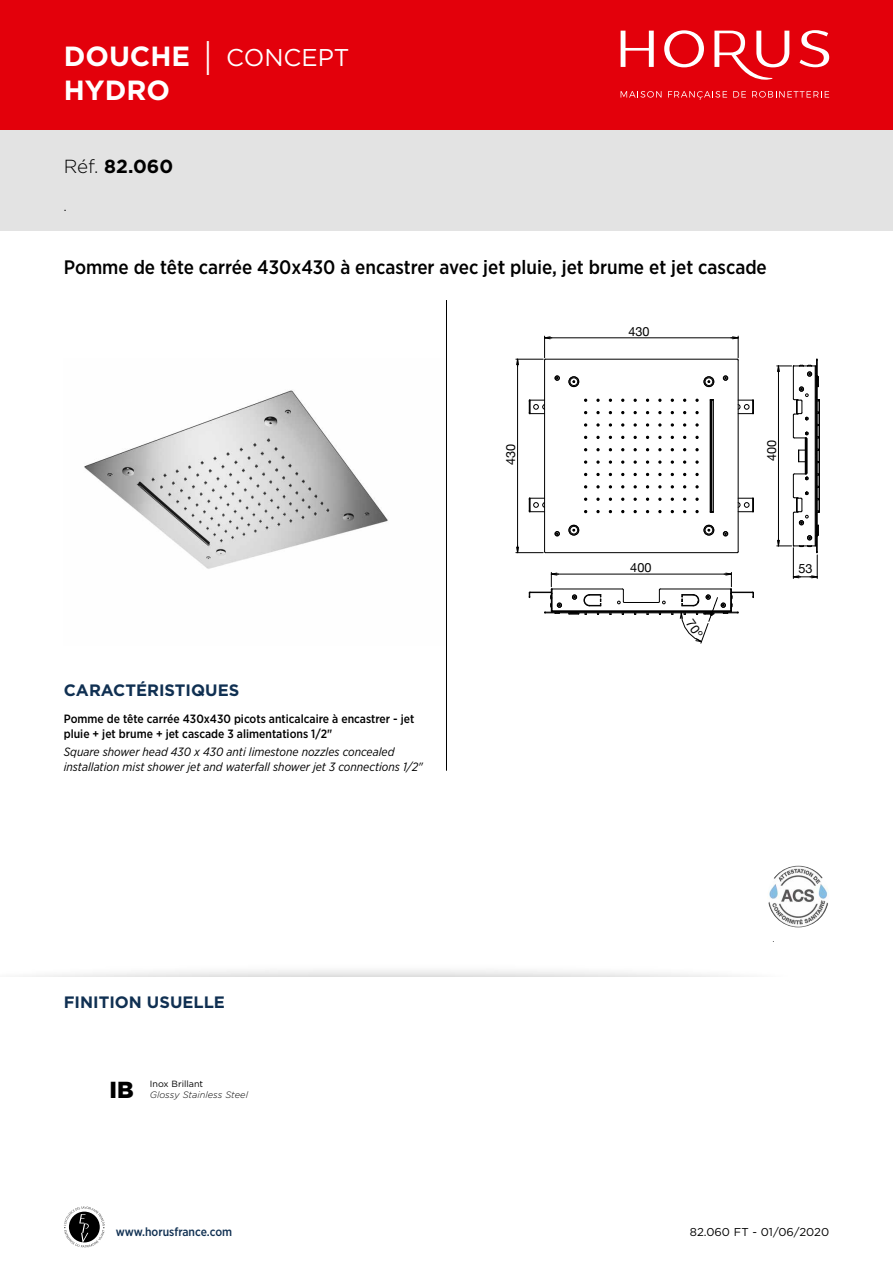
<style>
.page{position:relative;width:893px;height:1263px;background:#fff}
.page>*{position:absolute;margin:0;border:0;box-sizing:border-box;transform-origin:0 0}
.t1{font:700 27.75px "Gotham";color:#fff}
.t2{font:24.3px "Gotham";color:#fff}
.t3{font:900 23.25px "Gotham";color:#000}
.t4{font:500 19.5px "Gotham Narrow";color:#000}
.t5{font:700 18.9px "Gotham";color:#000}
.t6{font:700 16.5px "Gotham";color:#103052}
.t7{font:12.75px "Helvetica Neue";color:#000}
.t8{font:italic 12px/14.4px "Gotham Narrow";color:#000}
.t9{font:500 12px/14.4px "Gotham Narrow";color:#000}
.t10{font:500 12px "Gotham Narrow";color:#103052}
.t11{font:11.4px "Gotham";color:#000}
.t12{font:italic 300 9.3px "Gotham";color:#000}
.t13{font:9px "Gotham";color:#000}
.t14{font:9px "Gotham";color:#000;scale:.8 1}
.s1{font-weight:700;font-size:27.75px}
.s2{font-size:48.45px}
.s3{font-weight:300}
</style>
<div class="page">
<img style="left:84px;top:390px;width:304px;height:179px">
<div style="left:704px;top:376px;width:10px;height:11px;border:1px solid #000;border-radius:50%"></div>
<div style="left:704px;top:377px;width:10px;height:10px;border:1px solid #000;border-radius:50%"></div>
<div style="left:569px;top:376px;width:10px;height:11px;border:1px solid #000;border-radius:50%"></div>
<div style="left:569px;top:377px;width:10px;height:10px;border:1px solid #000;border-radius:50%"></div>
<div style="left:569px;top:525px;width:10px;height:10px;border:1px solid #000;border-radius:50%"></div>
<div style="left:704px;top:525px;width:10px;height:10px;border:1px solid #000;border-radius:50%"></div>
<hr style="left:712px;top:400px;width:1px;height:111px;background:#000">
<hr style="left:711px;top:401px;width:1px;height:110px;background:#000">
<svg style="left:555px;top:531px;width:5px;height:5px"></svg>
<svg style="left:555px;top:376px;width:5px;height:4px"></svg>
<svg style="left:723px;top:376px;width:5px;height:4px"></svg>
<svg style="left:723px;top:531px;width:5px;height:5px"></svg>
<svg style="left:529px;top:498px;width:15px;height:14px"></svg>
<svg style="left:529px;top:400px;width:15px;height:14px"></svg>
<svg style="left:739px;top:400px;width:15px;height:14px"></svg>
<svg style="left:739px;top:498px;width:15px;height:14px"></svg>
<hr style="left:738px;top:360px;width:1px;height:192px;background:#000">
<hr style="left:545px;top:552px;width:192px;height:1px;background:#000">
<hr style="left:544px;top:360px;width:1px;height:192px;background:#000">
<hr style="left:710px;top:400px;width:1px;height:112px;background:#000">
<hr style="left:713px;top:400px;width:1px;height:112px;background:#000">
<hr style="left:545px;top:359px;width:192px;height:1px;background:#000">
<div style="left:705px;top:526px;width:8px;height:8px;border:1px solid #000;border-radius:50%"></div>
<div style="left:570px;top:526px;width:8px;height:8px;border:1px solid #000;border-radius:50%"></div>
<div style="left:570px;top:378px;width:8px;height:8px;border:1px solid #000;border-radius:50%"></div>
<div style="left:705px;top:378px;width:8px;height:8px;border:1px solid #000;border-radius:50%"></div>
<hr style="left:517px;top:359px;width:1px;height:194px;background:#000">
<svg style="left:516px;top:545px;width:30px;height:9px"></svg>
<hr style="left:545px;top:338px;width:193px;height:1px;background:#000">
<svg style="left:516px;top:336px;width:36px;height:30px"></svg>
<svg style="left:731px;top:336px;width:8px;height:24px"></svg>
<hr style="left:552px;top:589px;width:70px;height:1px;background:#000">
<hr style="left:624px;top:602px;width:34px;height:1px;background:#000">
<hr style="left:660px;top:589px;width:70px;height:1px;background:#000">
<hr style="left:552px;top:610px;width:179px;height:1px;background:#000">
<svg style="left:617px;top:589px;width:7px;height:15px"></svg>
<svg style="left:658px;top:589px;width:7px;height:15px"></svg>
<hr style="left:552px;top:611px;width:179px;height:1px;background:#000">
<hr style="left:545px;top:612px;width:192px;height:1px;background:#000">
<hr style="left:545px;top:613px;width:192px;height:1px;background:#000">
<hr style="left:551px;top:574px;width:180px;height:1px;background:#000">
<svg style="left:529px;top:572px;width:73px;height:43px"></svg>
<hr style="left:806px;top:438px;width:1px;height:36px;background:#000">
<svg style="left:798px;top:450px;width:7px;height:12px"></svg>
<hr style="left:805px;top:438px;width:1px;height:36px;background:#000">
<hr style="left:819px;top:400px;width:1px;height:111px;background:#000">
<svg style="left:818px;top:448px;width:1px;height:15px"></svg>
<hr style="left:815px;top:366px;width:1px;height:180px;background:#000">
<hr style="left:807px;top:439px;width:1px;height:34px;background:#000">
<hr style="left:817px;top:360px;width:1px;height:192px;background:#000">
<hr style="left:816px;top:360px;width:1px;height:192px;background:#000">
<hr style="left:778px;top:366px;width:1px;height:180px;background:#000">
<svg style="left:777px;top:473px;width:43px;height:105px"></svg>
<svg style="left:777px;top:359px;width:43px;height:80px"></svg>
<svg style="left:64px;top:1206px;width:41px;height:41px"></svg>
<hr style="left:446px;top:300px;width:1px;height:471px;background:#000">
<img style="left:767px;top:866px;width:62px;height:61px;border-radius:31px">
<div style="left:0;top:130px;width:893px;height:101px;background:#e3e3e3"></div>
<div style="left:0;top:963px;width:799px;height:57px;background:#000;opacity:.4"></div>
<div style="left:0;top:977px;width:893px;height:50px;background:#fff"></div>
<div style="left:0;top:0;width:893px;height:130px;background:#e3000b"></div>
<svg style="left:621px;top:31px;width:33px;height:36px"></svg>
<svg style="left:664px;top:30px;width:40px;height:37px"></svg>
<svg style="left:799px;top:30px;width:30px;height:37px"></svg>
<svg style="left:714px;top:31px;width:75px;height:49px"></svg>
<svg style="left:621px;top:91px;width:40px;height:7px"></svg>
<svg style="left:668px;top:91px;width:59px;height:9px"></svg>
<svg style="left:733px;top:91px;width:13px;height:7px"></svg>
<svg style="left:752px;top:91px;width:77px;height:7px"></svg>
<svg style="left:680px;top:572px;width:74px;height:71px"></svg>
<h2 class="t2" style="left:64px;top:42px;width:287px"><span class="s1">DOUCHE</span> <span class="s2">I</span> CONCEPT</h2>
<h1 class="t1" style="left:64px;top:71px;width:108px">HYDRO</h1>
<h3 class="t5" style="left:64px;top:154px;width:111px"><span class="s3">Réf.</span> 82.060</h3>
<p class="t11" style="left:64px;top:200px;width:4px">.</p>
<h3 class="t4" style="left:64px;top:255px;width:705px">Pomme de tête carrée 430x430 à encastrer avec jet pluie, jet brume et jet cascade</h3>
<p class="t7" style="left:502px;top:465px;width:23px;rotate:-90deg">430</p>
<h3 class="t6" style="left:64px;top:679px;width:177px">CARACTÉRISTIQUES</h3>
<p class="t9" style="left:64px;top:712px;width:352px">Pomme de tête carrée 430x430 picots anticalcaire à encastrer - jet pluie + jet brume + jet cascade 3 alimentations 1/2"</p>
<p class="t8" style="left:64px;top:745px;width:361px">Square shower head 430 x 430 anti limestone nozzles concealed installation mist shower jet and waterfall shower jet 3 connections 1/2"</p>
<h3 class="t6" style="left:64px;top:991px;width:163px">FINITION USUELLE</h3>
<p class="t13" style="left:150px;top:1078px;width:55px">Inox Brillant</p>
<h3 class="t3" style="left:110px;top:1074px;width:26px">IB</h3>
<p class="t12" style="left:150px;top:1089px;width:100px">Glossy Stainless Steel</p>
<p class="t7" style="left:628px;top:322px;width:23px">430</p>
<p class="t7" style="left:762px;top:461px;width:23px;rotate:-90deg">400</p>
<p class="t7" style="left:630px;top:558px;width:23px">400</p>
<p class="t7" style="left:798px;top:559px;width:16px">53</p>
<p class="t14" style="left:773px;top:933px;width:4px">.</p>
<p class="t10" style="left:116px;top:1224px;width:118px">www.horusfrance.com</p>
<p class="t11" style="left:690px;top:1224px;width:141px">82.060 FT - 01/06/2020</p>
</div>
